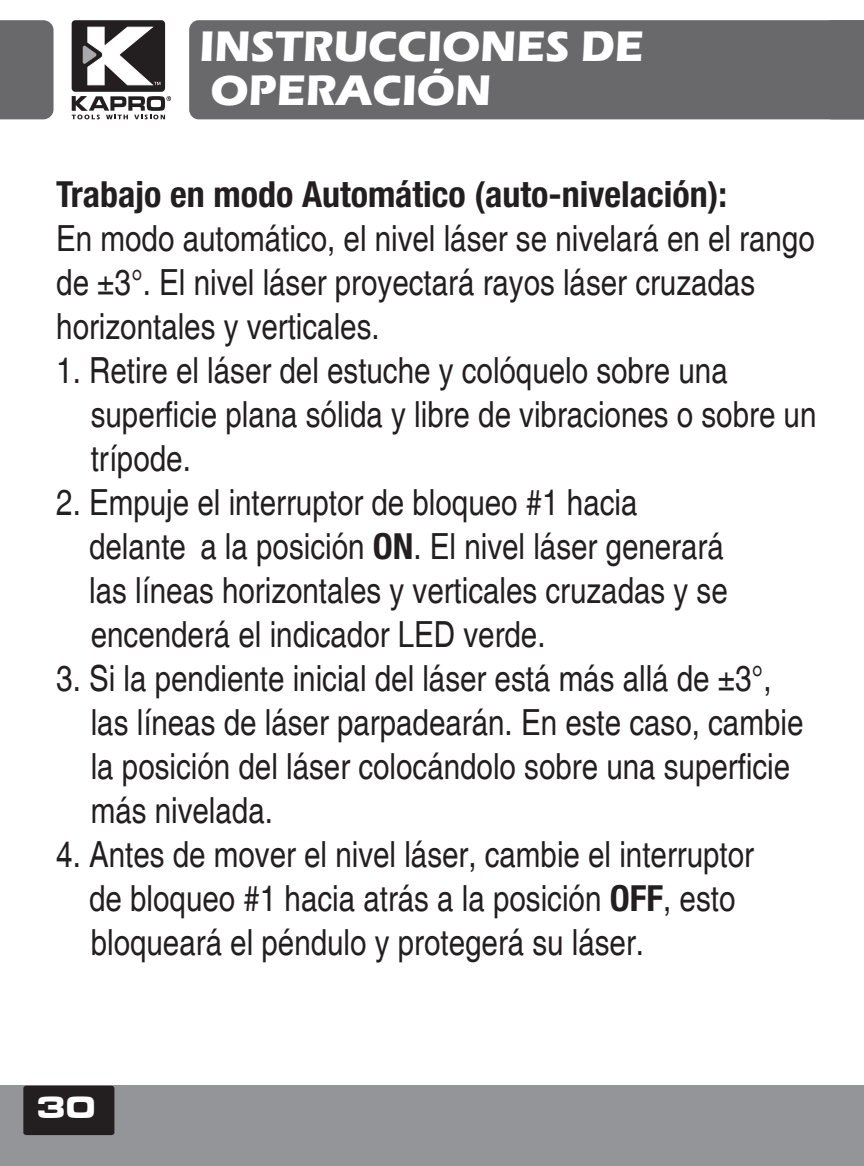
<style>
.page{position:relative;width:864px;height:1166px;background:#fff}
.page>*{position:absolute;margin:0;border:0;box-sizing:border-box;transform-origin:0 0}
.t1{font:700 44px/44px "Eras ITC";color:#fff}
.t2{font:condensed 36px/44px "Helvetica";color:#231f20}
.t3{font:700 condensed 36px "Helvetica Neue";color:#231f20}
.t4{font:32px "Microgramma D Bold Exte";color:#fff}
.s1{font-family:"Helvetica Neue";font-weight:700}
</style>
<div class="page">
<div style="left:0;top:1085px;width:863px;height:80px;background:#939598"></div>
<div style="left:23px;top:1085px;width:91px;height:49px;background:#231f20;border-radius:3px"></div>
<div style="left:72px;top:20px;width:93px;height:72px;background:#231f20;border-radius:4px"></div>
<svg style="left:72px;top:96px;width:99px;height:23px"></svg>
<svg style="left:83px;top:27px;width:77px;height:58px"></svg>
<div style="left:0;top:20px;width:54px;height:99px;background:#69696c"></div>
<div style="left:189px;top:20px;width:629px;height:99px;background:#69696c"></div>
<div style="left:818px;top:20px;width:45px;height:99px;background:#69696c"></div>
<p class="t1" style="left:199px;top:25px;width:446px">INSTRUCCIONES DE<br>OPERACIÓN</p>
<p class="t3" style="left:56px;top:172px;width:672px">Trabajo en modo Automático (auto-nivelación):</p>
<p class="t2" style="left:56px;top:217px;width:760px">En modo automático, el nivel láser se nivelará en el rango de ±3°. El nivel láser proyectará rayos láser cruzadas horizontales y verticales.</p>
<p class="t2" style="left:91px;top:349px;width:727px;text-indent:-34px">1. Retire el láser del estuche y colóquelo sobre una superficie plana sólida y libre de vibraciones o sobre un trípode.</p>
<p class="t2" style="left:89px;top:481px;width:640px;text-indent:-33px">2. Empuje el interruptor de bloqueo #1 hacia delante a la posición <span class="s1">ON</span>. El nivel láser generará las líneas horizontales y verticales cruzadas y se encenderá el indicador LED verde.</p>
<p class="t2" style="left:91px;top:656px;width:714px;text-indent:-34px">3. Si la pendiente inicial del láser está más allá de ±3°, las líneas de láser parpadearán. En este caso, cambie la posición del láser colocándolo sobre una superficie más nivelada.</p>
<p class="t2" style="left:89px;top:832px;width:666px;text-indent:-33px">4. Antes de mover el nivel láser, cambie el interruptor de bloqueo #1 hacia atrás a la posición <span class="s1">OFF</span>, esto bloqueará el péndulo y protegerá su láser.</p>
<p class="t4" style="left:37px;top:1085px;width:60px">30</p>
</div>
